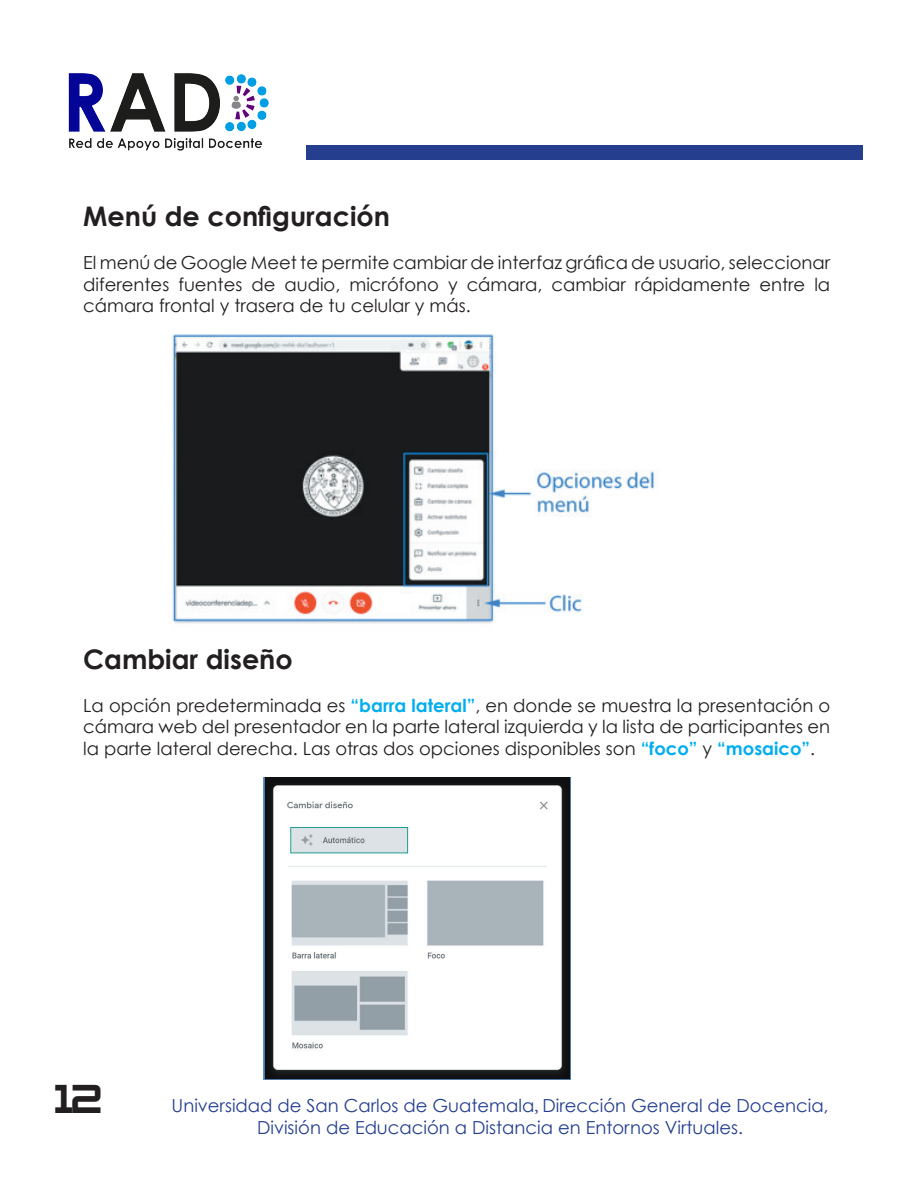
<style>
.page{position:relative;width:918px;height:1188px;background:#fff}
.page>*{position:absolute;margin:0;border:0;box-sizing:border-box;transform-origin:0 0}
.t1{font:45px "Zeroes One";color:#231f20}
.t2{font:700 27px "Century Gothic";color:#231f20}
.t3{font:18px/21.6px "Century Gothic";color:#231f20;text-align:justify}
.t4{font:18px/21.6px "Century Gothic";color:#253f8e;text-align:center}
.s1{font-weight:700;color:#00aeef}
.s2{font-family:"Minion Pro"}
</style>
<div class="page">
<img style="left:68px;top:73px;width:201px;height:78px">
<div style="left:307px;top:146px;width:556px;height:14px;background:#253f8e"></div>
<img style="left:172px;top:334px;width:483px;height:290px">
<img style="left:264px;top:777px;width:307px;height:303px">
<p class="t2" style="left:83px;top:199px;width:308px">Menú de configuración</p>
<p class="t3" style="left:83px;top:251px;width:749px">El menú de Google Meet te permite cambiar de interfaz gráfica de usuario, seleccionar diferentes fuentes de audio, micrófono y cámara, cambiar rápidamente entre la cámara frontal y trasera de tu celular y más.</p>
<p class="t2" style="left:83px;top:642px;width:211px">Cambiar diseño</p>
<p class="t3" style="left:83px;top:694px;width:749px">La opción predeterminada es <span class="s1">“barra lateral”</span>, en donde se muestra la presentación o cámara web del presentador en la parte lateral izquierda y la lista de participantes en la parte lateral derecha. Las otras dos opciones disponibles son <span class="s1">“foco”</span> y <span class="s1">“mosaico”</span>.</p>
<h1 class="t1" style="left:54px;top:1071px;width:50px">12</h1>
<p class="t4" style="left:172px;top:1095px;width:659px">Universidad de San Carlos de Guatemala<span class="s2">,</span> Dirección General de Docencia,<br>División de Educación a Distancia en Entornos Virtuales.</p>
</div>
